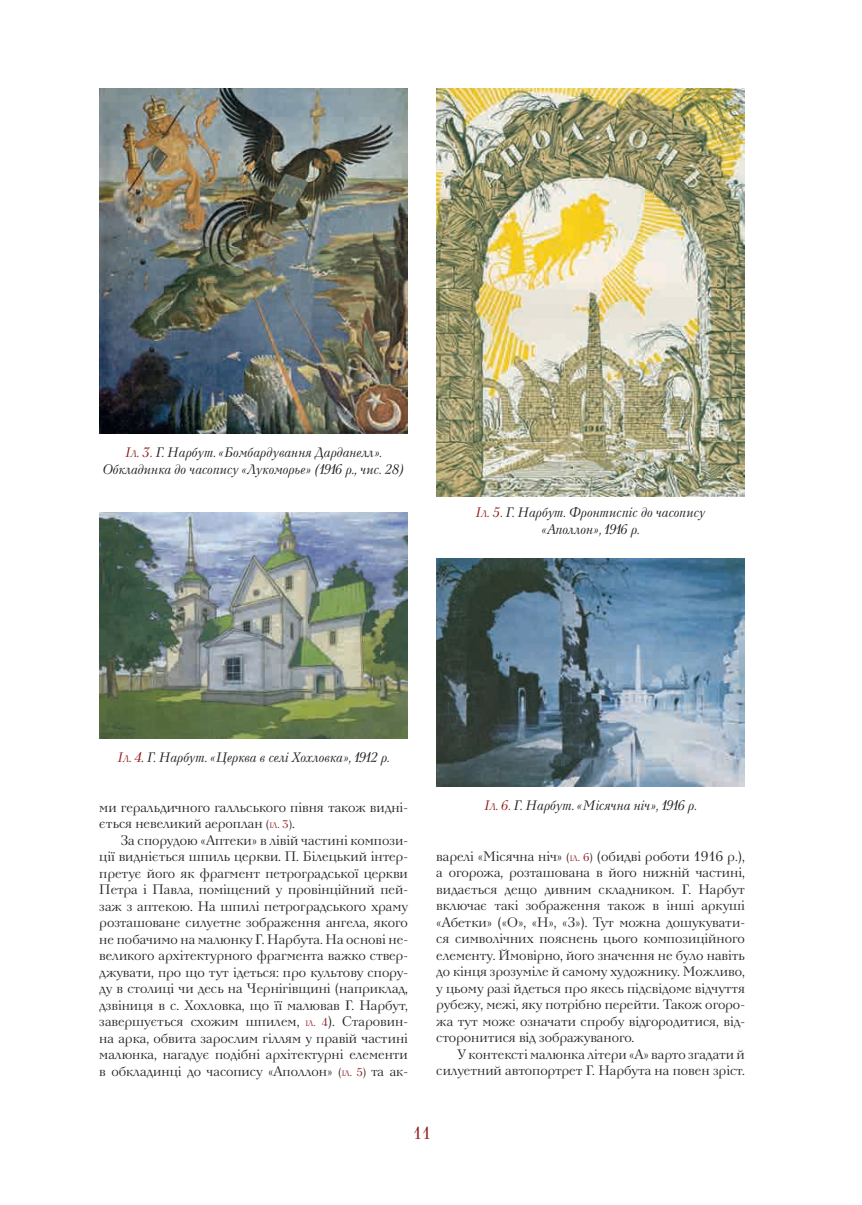
<style>
.page{position:relative;width:862px;height:1205px;background:#fff}
.page>*{position:absolute;margin:0;border:0;box-sizing:border-box;transform-origin:0 0}
.t1{font:17.5px "Neva C";color:#8e181b}
.t2{font:13.75px/16.5px "Neva C";color:#231f20;text-align:justify}
.t3{font:italic 13.75px/16.5px "Neva C";color:#231f20;text-align:center}
.s1{color:#8e181b}
.s2{font-size:9.62px;color:#8e181b}
.s3{font-size:11.25px}
.s4{font-size:7.88px;color:#8e181b}
.s5{font-size:11.25px;color:#8e181b}
</style>
<div class="page">
<img style="left:99px;top:89px;width:308px;height:344px">
<img style="left:99px;top:512px;width:308px;height:226px">
<img style="left:436px;top:558px;width:308px;height:228px">
<img style="left:436px;top:89px;width:308px;height:407px">
<p class="t3" style="left:103px;top:444px;width:304px"><span class="s1">І</span><span class="s2">Л</span><span class="s1">. 3.</span> Г. Нарбут. «Бомбардування Дарданелл».<br>Обкладинка до часопису «Лукоморье» (1916 р., чис. 28)</p>
<p class="t3" style="left:475px;top:504px;width:231px"><span class="s1">І</span><span class="s2">Л</span><span class="s1">. 5.</span> Г. Нарбут. Фронтиспіс до часопису «Аполлон», 1916 р.</p>
<p class="t3" style="left:118px;top:749px;width:273px"><span class="s1">І</span><span class="s2">Л</span><span class="s1">. 4</span>. Г. Нарбут. «Церква в селі Хохловка», 1912 р.</p>
<p class="t2" style="left:99px;top:799px;width:310px">ми геральдичного галльського півня також видні&shy;ється невеликий аероплан <span class="s3">(</span><span class="s4">ІЛ</span><span class="s5">.</span> <span class="s5">3</span><span class="s3">)</span>.</p>
<p class="t2" style="left:99px;top:832px;width:310px;text-indent:21px">За спорудою «Аптеки» в лівій частині компози&shy;ції видніється шпиль церкви. П. Білецький інтер&shy;претує його як фрагмент петроградської церкви Петра і Павла, поміщений у провінційний пей&shy;заж з аптекою. На шпилі петроградського храму розташоване силуетне зображення ангела, якого не побачимо на малюнку Г. Нарбута. На основі не&shy;великого архітектурного фрагмента важко ствер&shy;джувати, про що тут ідеться: про культову спору&shy;ду в столиці чи десь на Чернігівщині (наприклад, дзвіниця в с. Хохловка, що її малював Г. Нарбут, завершується схожим шпилем, <span class="s4">ІЛ</span><span class="s5">.</span> <span class="s5">4</span>). Старовин&shy;на арка, обвита зарослим гіллям у правій частині малюнка, нагадує подібні архітектурні елементи в обкладинці до часопису «Аполлон» <span class="s3">(</span><span class="s4">ІЛ</span><span class="s5">.</span> <span class="s5">5</span><span class="s3">)</span> та ак-</p>
<p class="t3" style="left:484px;top:797px;width:213px"><span class="s1">І</span><span class="s2">Л</span><span class="s1">. 6.</span> Г. Нарбут. «Місячна ніч», 1916 р.</p>
<p class="t2" style="left:436px;top:848px;width:310px">варелі «Місячна ніч» <span class="s3">(</span><span class="s4">ІЛ</span><span class="s5">.</span> <span class="s5">6</span><span class="s3">)</span> (обидві роботи 1916 р.), а огорожа, розташована в його нижній частині, видається дещо дивним складником. Г. Нарбут включає такі зображення також в інші аркуші «Абетки» («О», «Н», «З»). Тут можна дошукувати&shy;ся символічних пояснень цього композиційного елементу. Ймовірно, його значення не було навіть до кінця зрозуміле й самому художнику. Можливо, у цьому разі йдеться про якесь підсвідоме відчуття рубежу, межі, яку потрібно перейти. Також огоро&shy;жа тут може означати спробу відгородитися, від&shy;сторонитися від зображуваного.</p>
<p class="t2" style="left:436px;top:1046px;width:310px;text-align:right">У контексті малюнка літери «А» варто згадати й силуетний автопортрет Г. Нарбута на повен зріст.</p>
<p class="t1" style="left:412px;top:1123px;width:20px">11</p>
</div>
